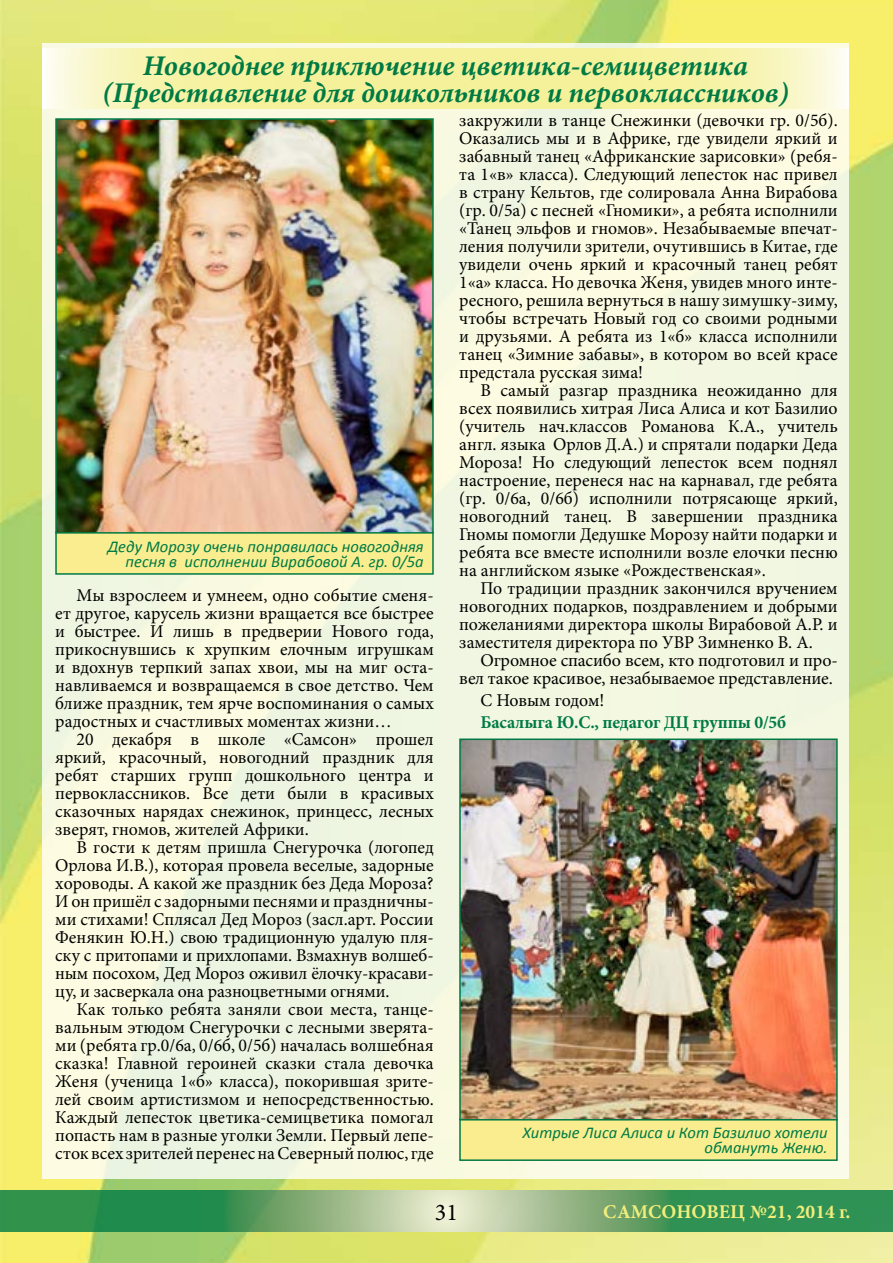
<style>
.page{position:relative;width:893px;height:1263px;background:#fff}
.page>*{position:absolute;margin:0;border:0;box-sizing:border-box;transform-origin:0 0}
.t1{font:italic 700 28.5px/27px "Minion Pro";color:#007a44;text-align:center}
.t2{font:24px "Minion Pro";color:#000}
.t3{font:700 19.5px "Minion Pro";color:#f2ee7b}
.t4{font:18px/18px "Minion Pro";color:#000;text-align:justify}
.t5{font:700 18px "Minion Pro";letter-spacing:-.01em;color:#007a44}
.t6{font:italic 16.5px/15px "Calibri";color:#007a44;text-align:right}
</style>
<div class="page">
<img style="left:0;top:0;width:893px;height:1263px">
<div style="left:43px;top:43px;width:806px;height:1136px;background:#f3f7e1"></div>
<svg style="left:1px;top:1191px;width:892px;height:40px;background:#62a56e"></svg>
<hr style="left:0;top:1191px;width:1px;height:40px;background:#31924d">
<div style="left:460px;top:1119px;width:377px;height:41px;background:#faed90"></div>
<div style="left:459px;top:1118px;width:379px;height:43px;border:2px solid #007a44"></div>
<div style="left:56px;top:532px;width:377px;height:42px;background:#faed90"></div>
<div style="left:55px;top:531px;width:379px;height:44px;border:2px solid #007a44"></div>
<svg style="left:43px;top:49px;width:805px;height:59px;background:#f6f3a9"></svg>
<img style="left:58px;top:121px;width:373px;height:410px">
<div style="left:55px;top:118px;width:379px;height:416px;border:2px solid #007a44"></div>
<img style="left:462px;top:741px;width:373px;height:376px">
<div style="left:459px;top:738px;width:379px;height:382px;border:2px solid #007a44"></div>
<h1 class="t1" style="left:102px;top:52px;width:688px">Новогоднее приключение цветика-семицветика (Представление для дошкольников и первоклассников)</h1>
<p class="t6" style="left:108px;top:538px;width:317px">Деду Морозу очень понравилась новогодняя песня в исполнении Вирабовой А. гр. 0/5а</p>
<p class="t4" style="left:55px;top:586px;width:380px;text-indent:21px">Мы взрослеем и умнеем, одно событие сменя&shy;ет другое, карусель жизни вращается все быстрее и быстрее. И лишь в предверии Нового года, прикоснувшись к хрупким елочным игрушкам и вдохнув терпкий запах хвои, мы на миг оста&shy;навливаемся и возвращаемся в свое детство. Чем ближе праздник, тем ярче воспоминания о самых радостных и счастливых моментах жизни…</p>
<p class="t4" style="left:55px;top:730px;width:380px;text-indent:21px">20 декабря в школе «Самсон» прошел яркий, красочный, новогодний праздник для ребят старших групп дошкольного центра и первоклассников. Все дети были в красивых сказочных нарядах снежинок, принцесс, лесных зверят, гномов, жителей Африки.</p>
<p class="t4" style="left:55px;top:838px;width:380px;text-indent:21px">В гости к детям пришла Снегурочка (логопед Орлова И.В.), которая провела веселые, задорные хороводы. А какой же праздник без Деда Мороза?<br>И он пришёл с задорными песнями и праздничны&shy;ми стихами! Сплясал Дед Мороз (засл.арт. России Фенякин Ю.Н.) свою традиционную удалую пля&shy;ску с притопами и прихлопами. Взмахнув волшеб&shy;ным посохом, Дед Мороз оживил ёлочку-красави&shy;цу, и засверкала она разноцветными огнями.</p>
<p class="t4" style="left:55px;top:1000px;width:380px;text-indent:21px">Как только ребята заняли свои места, танце&shy;вальным этюдом Снегурочки с лесными зверята&shy;ми (ребята гр.0/6а, 0/6б, 0/5б) началась волшебная сказка! Главной героиней сказки стала девочка Женя (ученица 1«б» класса), покорившая зрите&shy;лей своим артистизмом и непосредственностью.<br>Каждый лепесток цветика-семицветика помогал попасть нам в разные уголки Земли. Первый лепе&shy;сток всех зрителей перенес на Северный полюс, где</p>
<p class="t4" style="left:459px;top:111px;width:380px">закружили в танце Снежинки (девочки гр. 0/5б).<br>Оказались мы и в Африке, где увидели яркий и забавный танец «Африканские зарисовки» (ребя&shy;та 1«в» класса). Следующий лепесток нас привел в страну Кельтов, где солировала Анна Вирабова (гр. 0/5а) с песней «Гномики», а ребята исполнили «Танец эльфов и гномов». Незабываемые впечат&shy;ления получили зрители, очутившись в Китае, где увидели очень яркий и красочный танец ребят 1«а» класса. Но девочка Женя, увидев много инте&shy;ресного, решила вернуться в нашу зимушку-зиму, чтобы встречать Новый год со своими родными и друзьями. А ребята из 1«б» класса исполнили танец «Зимние забавы», в котором во всей красе предстала русская зима!</p>
<p class="t4" style="left:459px;top:381px;width:380px;text-indent:21px">В самый разгар праздника неожиданно для всех появились хитрая Лиса Алиса и кот Базилио (учитель нач.классов Романова К.А., учитель англ. языка Орлов Д.А.) и спрятали подарки Деда Мороза! Но следующий лепесток всем поднял настроение, перенеся нас на карнавал, где ребята (гр. 0/6а, 0/6б) исполнили потрясающе яркий, новогодний танец. В завершении праздника Гномы помогли Дедушке Морозу найти подарки и ребята все вместе исполнили возле елочки песню на английском языке «Рождественская».</p>
<p class="t4" style="left:459px;top:579px;width:380px;text-indent:21px">По традиции праздник закончился вручением новогодних подарков, поздравлением и добрыми пожеланиями директора школы Вирабовой А.Р. и заместителя директора по УВР Зимненко В. А.</p>
<p class="t4" style="left:459px;top:651px;width:380px;text-align:right">Огромное спасибо всем, кто подготовил и про&shy;вел такое красивое, незабываемое представление.</p>
<p class="t4" style="left:480px;top:691px;width:126px">С Новым годом!</p>
<p class="t5" style="left:480px;top:710px;width:307px">Басалыга Ю.С., педагог ДЦ группы 0/5б</p>
<p class="t6" style="left:522px;top:1125px;width:307px">Хитрые Лиса Алиса и Кот Базилио хотели обмануть Женю.</p>
<h2 class="t2" style="left:435px;top:1196px;width:25px">31</h2>
<p class="t3" style="left:603px;top:1198px;width:249px">САМСОНОВЕЦ №21, 2014 г.</p>
</div>
